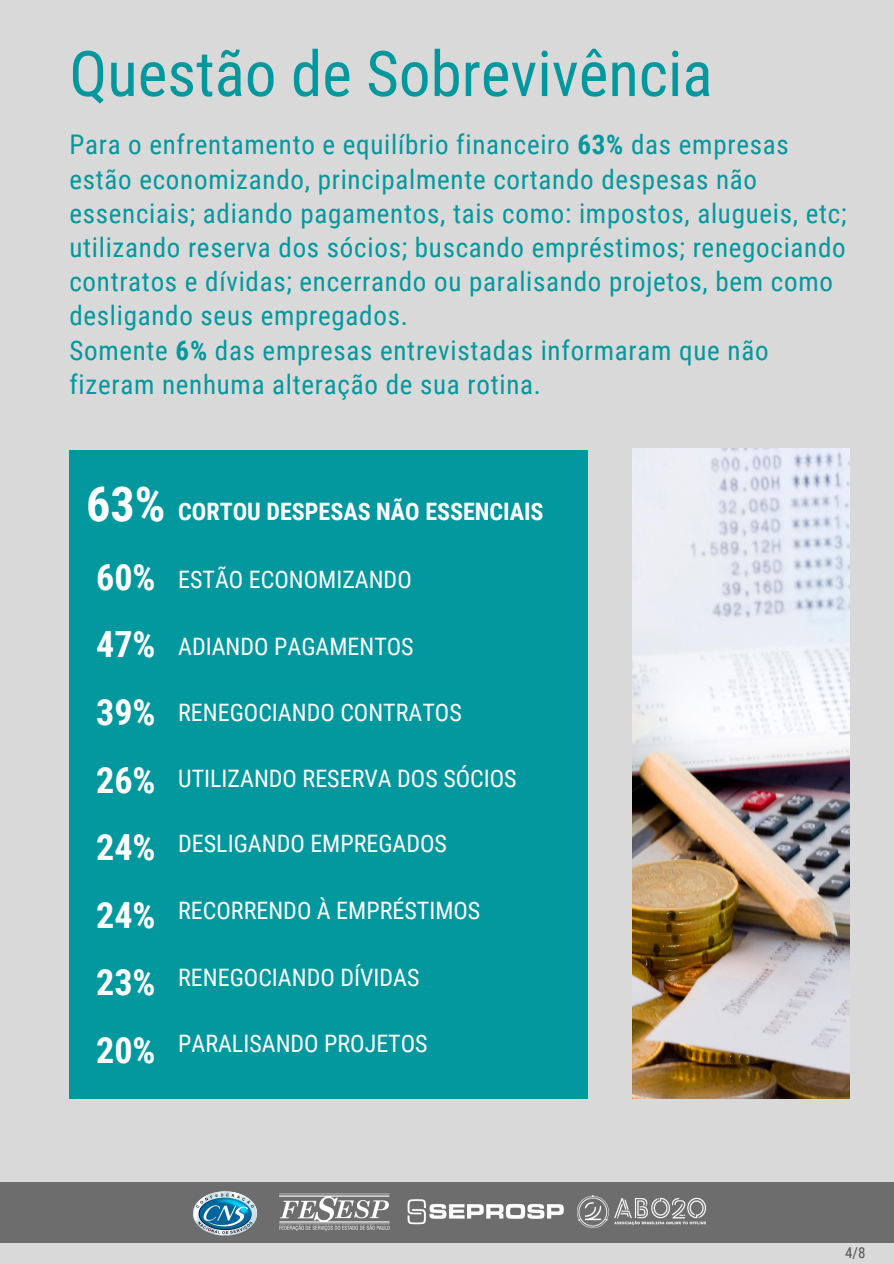
<style>
.page{position:relative;width:894px;height:1264px;background:#fff}
.page>*{position:absolute;margin:0;border:0;box-sizing:border-box;transform-origin:0 0}
.t1{font:63px "Roboto Condensed";color:#03989e}
.t2{font:700 48px "Roboto Condensed";color:#fff}
.t3{font:700 36px/67.5px "Roboto Condensed";color:#fff;text-align:justify}
.t4{font:27px/34.2px "Roboto Condensed";letter-spacing:.025em;color:#03989e}
.t5{font:24px "Roboto Condensed";color:#fff}
.t6{font:700 24px "Roboto Condensed";color:#fff}
.t7{font:15px "Roboto Condensed";color:#545454}
.s1{font-weight:700}
</style>
<div class="page">
<div style="left:0;top:0;width:893px;height:1263px;background:#d9d9d9"></div>
<div style="left:0;top:1182px;width:893px;height:61px;background:#6d6d6d"></div>
<img style="left:193px;top:1191px;width:64px;height:45px">
<img style="left:577px;top:1195px;width:128px;height:33px">
<img style="left:407px;top:1199px;width:157px;height:25px">
<img style="left:279px;top:1193px;width:111px;height:38px">
<div style="left:69px;top:450px;width:519px;height:648px;background:#03989e"></div>
<img style="left:632px;top:448px;width:216px;height:650px">
<h1 class="t1" style="left:69px;top:38px;width:644px">Questão de Sobrevivência</h1>
<p class="t4" style="left:69px;top:128px;width:778px">Para o enfrentamento e equilíbrio financeiro <span class="s1">63%</span> das empresas estão economizando, principalmente cortando despesas não essenciais; adiando pagamentos, tais como: impostos, alugueis, etc; utilizando reserva dos sócios; buscando empréstimos; renegociando contratos e dívidas; encerrando ou paralisando projetos, bem como desligando seus empregados.<br>Somente <span class="s1">6%</span> das empresas entrevistadas informaram que não fizeram nenhuma alteração de sua rotina.</p>
<h2 class="t2" style="left:86px;top:476px;width:81px">63%</h2>
<p class="t6" style="left:178px;top:497px;width:367px">CORTOU DESPESAS NÃO ESSENCIAIS</p>
<h3 class="t3" style="left:96px;top:544px;width:61px">60% 47% 39% 26% 24% 24% 23% 20%</h3>
<p class="t5" style="left:178px;top:566px;width:235px">ESTÃO ECONOMIZANDO</p>
<p class="t5" style="left:178px;top:632px;width:237px">ADIANDO PAGAMENTOS</p>
<p class="t5" style="left:178px;top:698px;width:285px">RENEGOCIANDO CONTRATOS</p>
<p class="t5" style="left:178px;top:764px;width:340px">UTILIZANDO RESERVA DOS SÓCIOS</p>
<p class="t5" style="left:178px;top:829px;width:270px">DESLIGANDO EMPREGADOS</p>
<p class="t5" style="left:178px;top:896px;width:303px">RECORRENDO À EMPRÉSTIMOS</p>
<p class="t5" style="left:178px;top:963px;width:243px">RENEGOCIANDO DÍVIDAS</p>
<p class="t5" style="left:178px;top:1029px;width:251px">PARALISANDO PROJETOS</p>
<p class="t7" style="left:844px;top:1243px;width:22px">4/8</p>
</div>
